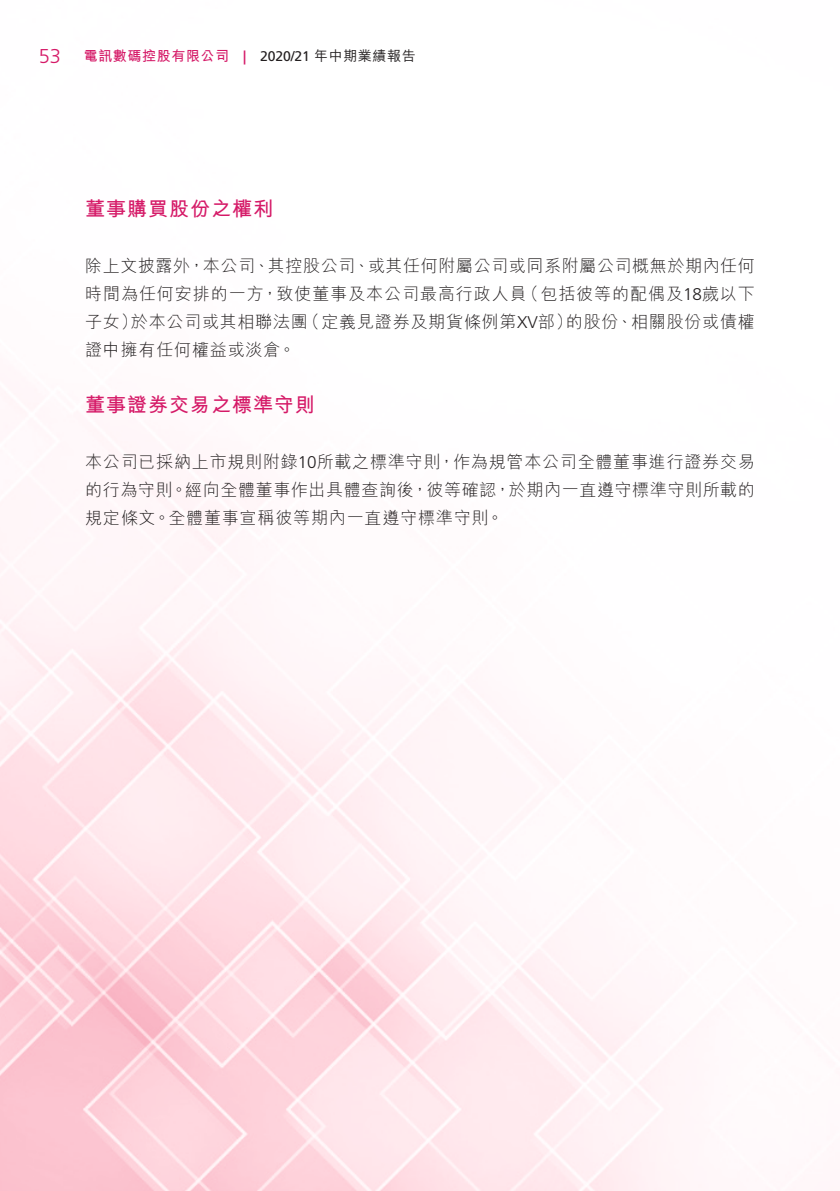
<style>
.page{position:relative;width:840px;height:1191px;background:#fff}
.page>*{position:absolute;margin:0;border:0;box-sizing:border-box;transform-origin:0 0}
.Heading_1{font:700 20px "M Hei HK";letter-spacing:.05em;color:#d51967}
.t1{font:300 20px "Frutiger LT Std";color:#d51967}
.Body_Text{font:300 17px/28px "M Hei HK";letter-spacing:.045em;color:#231f20;text-align:right}
.t2{font:14px "Frutiger LT Std";letter-spacing:-.005em;color:#231f20}
.t3{font:700 14px "M Hei HK";letter-spacing:.045em;color:#d51967}
.t4{font:700 14px "Frutiger LT Std";color:#d51967}
.s1{font-family:"M Hei HK";font-weight:500}
.s2{font-family:"Frutiger LT Std"}
</style>
<div class="page">
<img style="left:0;top:392px;width:689px;height:799px">
<p class="t1" style="left:39px;top:45px;width:23px">53</p>
<p class="t3" style="left:84px;top:46px;width:147px">電訊數碼控股有限公司</p>
<p class="t4" style="left:243px;top:48px;width:5px">|</p>
<p class="t2" style="left:260px;top:48px;width:157px">2020/21 <span class="s1">年中期業績報告</span></p>
<p class="Heading_1" style="left:85px;top:194px;width:189px">董事購買股份之權利</p>
<p class="Body_Text" style="left:85px;top:252px;width:671px">除上文披露外，本公司、其控股公司、或其任何附屬公司或同系附屬公司概無於期內任何（包括彼等的配偶及<span class="s2">18</span>歲以下</p>
<p class="Body_Text" style="left:85px;top:280px;width:443px">時間為任何安排的一方，致使董事及本公司最高行政人員</p>
<p class="Body_Text" style="left:85px;top:308px;width:211px;text-align:left">子女）<br>證中擁有任何權益或淡倉。</p>
<p class="Heading_1" style="left:85px;top:390px;width:231px">董事證券交易之標準守則</p>
<p class="Body_Text" style="left:85px;top:448px;width:671px;text-align:justify">本公司已採納上市規則附錄<span class="s2">10</span>所載之標準守則，作為規管本公司全體董事進行證券交易的行為守則。經向全體董事作出具體查詢後，彼等確認，於期內一直遵守標準守則所載的規定條文。全體董事宣稱彼等期內一直遵守標準守則。</p>
<p class="Body_Text" style="left:303px;top:308px;width:271px">（定義見證券及期貨條例第<span class="s2">XV</span>部）</p>
<p class="Body_Text" style="left:131px;top:308px;width:178px">於本公司或其相聯法團</p>
<p class="Body_Text" style="left:565px;top:308px;width:190px">的股份、相關股份或債權</p>
</div>
